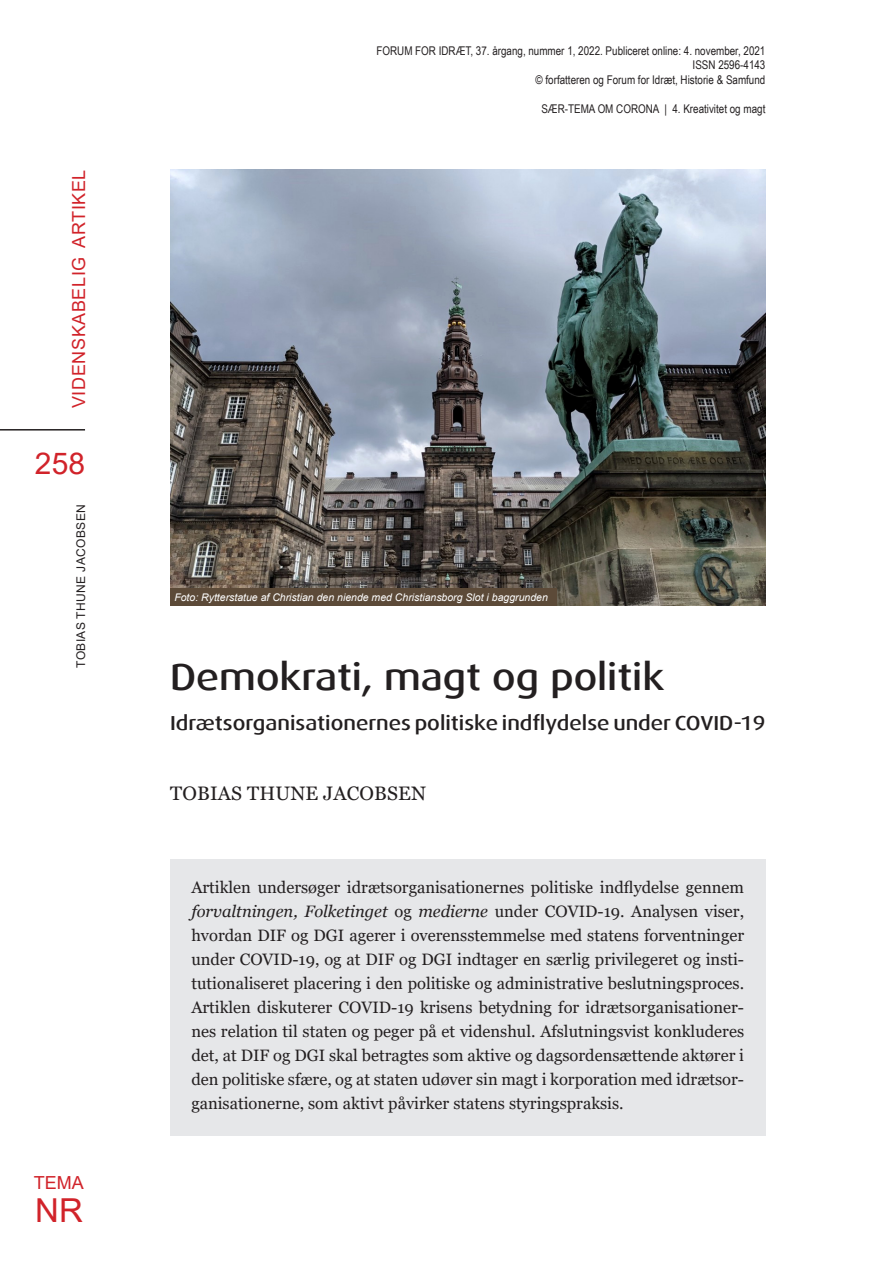
<style>
.page{position:relative;width:893px;height:1263px;background:#fff}
.page>*{position:absolute;margin:0;border:0;box-sizing:border-box;transform-origin:0 0}
.Titel_forsiden{font:500 37.5px "Dax Wide";color:#231f20}
.t1{font:33px "Arial";color:#d1232a}
.t2{font:30px "Arial";color:#d1232a}
.Teaser{font:500 20.25px "Dax Wide";color:#231f20}
.Forfatter_forsiden{font:19.5px "Georgia";letter-spacing:.01em;color:#231f20}
.t3{font:18px "Arial";letter-spacing:.035em;color:#d1232a}
.Teaser-2{font:16.5px/24px "Georgia";color:#231f20;text-align:justify}
.t4{font:12px/14.4px "Arial Narrow";color:#231f20;text-align:right}
.t5{font:12px "Arial";letter-spacing:.035em;color:#231f20}
.Fotograf_oplysninger{font:italic 10.5px "Arial";color:#fff}
.s1{font-style:italic}
</style>
<div class="page">
<hr style="left:0;top:429px;width:85px;height:1px;background:#231f20">
<div style="left:170px;top:859px;width:595px;height:277px;background:#e6e7e9"></div>
<img style="left:170px;top:170px;width:595px;height:436px">
<div style="left:170px;top:589px;width:387px;height:17px;background:#5c4a38"></div>
<p class="t3" style="left:66px;top:408px;width:240px;rotate:-90deg">VIDENSKABELIG ARTIKEL</p>
<h3 class="t2" style="left:35px;top:442px;width:52px">258</h3>
<p class="t5" style="left:73px;top:668px;width:165px;rotate:-90deg">TOBIAS THUNE JACOBSEN</p>
<p class="t3" style="left:34px;top:1170px;width:52px">TEMA</p>
<h2 class="t1" style="left:35px;top:1188px;width:49px">NR</h2>
<p class="t4" style="left:376px;top:43px;width:390px">FORUM FOR IDRÆT, 37. årgang, nummer 1, 2022. Publiceret online: 4. november, 2021<br>ISSN 2596-4143<br>© forfatteren og Forum for Idræt, Historie &amp; Samfund</p>
<p class="t4" style="left:541px;top:101px;width:226px">SÆR-TEMA OM CORONA | 4. Kreativitet og magt</p>
<p class="Fotograf_oplysninger" style="left:174px;top:590px;width:375px">Foto: Rytterstatue af Christian den niende med Christiansborg Slot i baggrunden</p>
<p class="Titel_forsiden" style="left:170px;top:656px;width:496px">Demokrati, magt og politik</p>
<p class="Teaser" style="left:170px;top:712px;width:597px">Idrætsorganisationernes politiske indflydelse under COVID-19</p>
<p class="Forfatter_forsiden" style="left:170px;top:782px;width:257px">TOBIAS THUNE JACOBSEN</p>
<p class="Teaser-2" style="left:191px;top:876px;width:554px">Artiklen undersøger idrætsorganisationernes politiske indflydelse gennem <span class="s1">forvaltningen, Folketinget</span> og <span class="s1">medierne</span> under COVID-19. Analysen viser, hvordan DIF og DGI agerer i overensstemmelse med statens forventninger under COVID-19, og at DIF og DGI indtager en særlig privilegeret og insti&shy;tutionaliseret placering i den politiske og administrative beslutningsproces.<br>Artiklen diskuterer COVID-19 krisens betydning for idrætsorganisationer&shy;nes relation til staten og peger på et videnshul. Afslutningsvist konkluderes det, at DIF og DGI skal betragtes som aktive og dagsordensættende aktører i den politiske sfære, og at staten udøver sin magt i korporation med idrætsor&shy;ganisationerne, som aktivt påvirker statens styringspraksis.</p>
</div>
